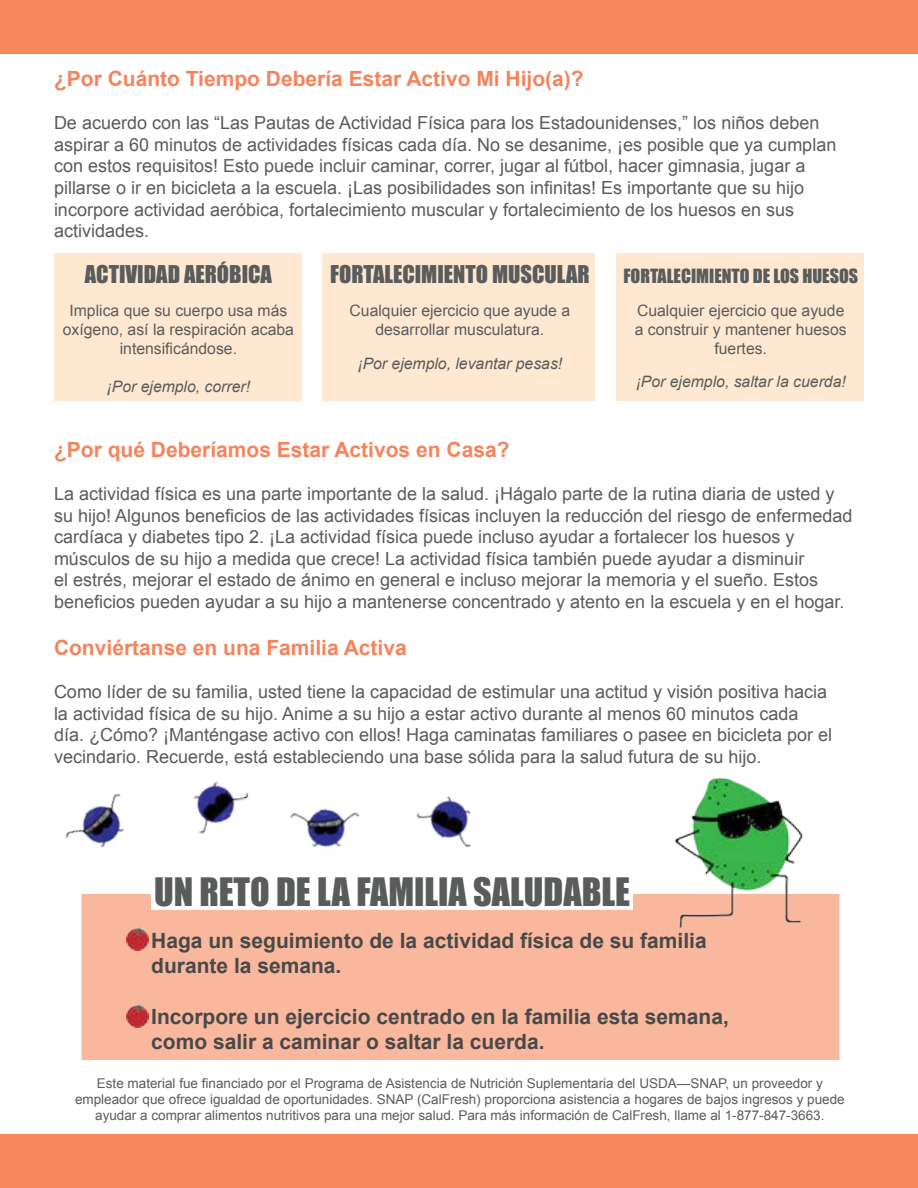
<style>
.page{position:relative;width:918px;height:1188px;background:#fff}
.page>*{position:absolute;margin:0;border:0;box-sizing:border-box;transform-origin:0 0}
.t1{font:36px "Impact";color:#5a5c5c}
.t2{font:22.5px "Impact";color:#5a5c5c}
.t3{font:700 21px/25.2px "Arial";color:#494949}
.t4{font:700 21px "Arial";color:#f5845d}
.t5{font:18px/21.6px "Arial";color:#5a5c5c}
.t6{font:18px "Impact";color:#5a5c5c}
.t7{font:15.75px/18.9px "Arial";color:#5a5c5c;text-align:center}
.t8{font:italic 15.75px "Arial";color:#5a5c5c}
.t9{font:13.5px/16.2px "Arial";color:#5a5c5c;text-align:center}
</style>
<div class="page">
<div style="left:0;top:0;width:918px;height:54px;background:#f5875c"></div>
<div style="left:0;top:1134px;width:918px;height:54px;background:#f5875c"></div>
<div style="left:82px;top:894px;width:757px;height:166px;background:#f9b79d"></div>
<img style="left:127px;top:928px;width:21px;height:22px">
<img style="left:127px;top:1005px;width:21px;height:22px">
<img style="left:622px;top:777px;width:218px;height:185px">
<img style="left:65px;top:794px;width:59px;height:54px">
<img style="left:193px;top:781px;width:56px;height:53px">
<img style="left:290px;top:808px;width:70px;height:39px">
<img style="left:416px;top:796px;width:55px;height:52px">
<div style="left:54px;top:254px;width:248px;height:147px;background:#ffe8d1"></div>
<div style="left:323px;top:254px;width:272px;height:147px;background:#ffe8d1"></div>
<div style="left:616px;top:254px;width:248px;height:147px;background:#ffe8d1"></div>
<div style="left:151px;top:878px;width:482px;height:32px;background:#fff"></div>
<p class="t4" style="left:54px;top:64px;width:531px">¿Por Cuánto Tiempo Debería Estar Activo Mi Hijo(a)?</p>
<p class="t5" style="left:54px;top:112px;width:784px">De acuerdo con las “Las Pautas de Actividad Física para los Estadounidenses,” los niños deben aspirar a 60 minutos de actividades físicas cada día. No se desanime, ¡es posible que ya cumplan con estos requisitos! Esto puede incluir caminar, correr, jugar al fútbol, hacer gimnasia, jugar a pillarse o ir en bicicleta a la escuela. ¡Las posibilidades son infinitas! Es importante que su hijo incorpore actividad aeróbica, fortalecimiento muscular y fortalecimiento de los huesos en sus actividades.</p>
<p class="t2" style="left:85px;top:257px;width:189px">ACTIVIDAD AERÓBICA</p>
<p class="t7" style="left:63px;top:301px;width:233px">Implica que su cuerpo usa más oxígeno, así la respiración acaba intensificándose.</p>
<p class="t8" style="left:107px;top:376px;width:145px">¡Por ejemplo, correr!</p>
<p class="t2" style="left:330px;top:257px;width:261px">FORTALECIMIENTO MUSCULAR</p>
<p class="t7" style="left:350px;top:301px;width:222px">Cualquier ejercicio que ayude a desarrollar musculatura.</p>
<p class="t8" style="left:357px;top:353px;width:206px">¡Por ejemplo, levantar pesas!</p>
<p class="t6" style="left:623px;top:262px;width:236px">FORTALECIMIENTO DE LOS HUESOS</p>
<p class="t7" style="left:635px;top:301px;width:213px">Cualquier ejercicio que ayude a construir y mantener huesos fuertes.</p>
<p class="t8" style="left:636px;top:372px;width:212px">¡Por ejemplo, saltar la cuerda!</p>
<p class="t4" style="left:54px;top:435px;width:457px">¿Por qué Deberíamos Estar Activos en Casa?</p>
<p class="t5" style="left:54px;top:483px;width:800px">La actividad física es una parte importante de la salud. ¡Hágalo parte de la rutina diaria de usted y su hijo! Algunos beneficios de las actividades físicas incluyen la reducción del riesgo de enfermedad cardíaca y diabetes tipo 2. ¡La actividad física puede incluso ayudar a fortalecer los huesos y músculos de su hijo a medida que crece! La actividad física también puede ayudar a disminuir<br>el estrés, mejorar el estado de ánimo en general e incluso mejorar la memoria y el sueño. Estos beneficios pueden ayudar a su hijo a mantenerse concentrado y atento en la escuela y en el hogar.</p>
<p class="t4" style="left:54px;top:633px;width:354px">Conviértanse en una Familia Activa</p>
<p class="t5" style="left:54px;top:681px;width:780px">Como líder de su familia, usted tiene la capacidad de estimular una actitud y visión positiva hacia la actividad física de su hijo. Anime a su hijo a estar activo durante al menos 60 minutos cada día. ¿Cómo? ¡Manténgase activo con ellos! Haga caminatas familiares o pasee en bicicleta por el vecindario. Recuerde, está estableciendo una base sólida para la salud futura de su hijo.</p>
<h1 class="t1" style="left:154px;top:864px;width:478px">UN RETO DE LA FAMILIA SALUDABLE</h1>
<p class="t3" style="left:151px;top:928px;width:557px">Haga un seguimiento de la actividad física de su familia durante la semana.</p>
<p class="t3" style="left:151px;top:1004px;width:579px">Incorpore un ejercicio centrado en la familia esta semana, como salir a caminar o saltar la cuerda.</p>
<p class="t9" style="left:75px;top:1075px;width:771px">Este material fue financiado por el Programa de Asistencia de Nutrición Suplementaria del USDA—SNAP, un proveedor y empleador que ofrece igualdad de oportunidades. SNAP (CalFresh) proporciona asistencia a hogares de bajos ingresos y puede ayudar a comprar alimentos nutritivos para una mejor salud. Para más información de CalFresh, llame al 1-877-847-3663.</p>
</div>
